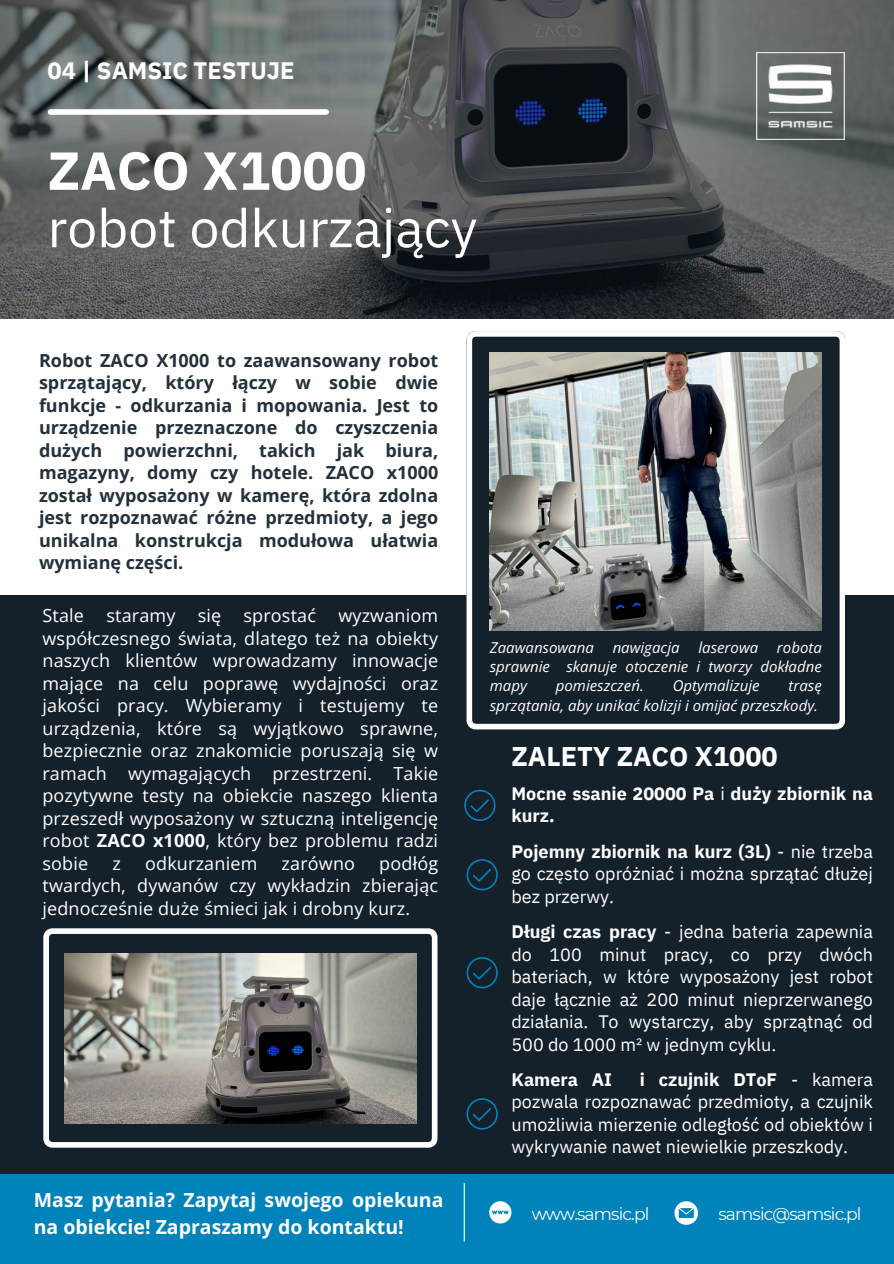
<style>
.page{position:relative;width:894px;height:1264px;background:#fff}
.page>*{position:absolute;margin:0;border:0;box-sizing:border-box;transform-origin:0 0}
.t1{font:53.4px/57.3px "IBM Plex Sans";color:#fff}
.t2{font:700 27px "IBM Plex Sans";color:#fff}
.t3{font:700 23.7px "IBM Plex Sans";color:#fff}
.t4{font:700 19.5px/27px "Open Sans";color:#fff}
.t5{font:18px/22.5px "Open Sans";letter-spacing:.01em;color:#fff;text-align:justify}
.t6{font:18px/22.5px "IBM Plex Sans";color:#fff;text-align:justify}
.t7{font:700 18px/22.5px "Open Sans";color:#24303b;text-align:justify}
.t8{font:700 18px/22.5px "IBM Plex Sans";color:#fff}
.t9{font:17.25px "Montserrat";letter-spacing:-.055em;color:#fefefe}
.t10{font:italic 15px/19.2px "Open Sans";color:#fff;text-align:justify}
.s1{font-weight:700}
.s2{font-weight:400}
</style>
<div class="page">
<div style="left:0;top:0;width:893px;height:1263px;background:#14202a"></div>
<img style="left:0;top:0;width:893px;height:320px">
<div style="left:50px;top:109px;width:276px;height:6px;background:#fff"></div>
<div style="left:0;top:320px;width:893px;height:275px;background:#fff"></div>
<svg style="left:466px;top:331px;width:378px;height:398px"></svg>
<img style="left:756px;top:52px;width:88px;height:88px">
<img style="left:489px;top:353px;width:332px;height:277px">
<div style="left:0;top:1174px;width:893px;height:89px;background:#0082ba"></div>
<svg style="left:43px;top:928px;width:394px;height:219px"></svg>
<img style="left:65px;top:953px;width:351px;height:170px">
<svg style="left:464px;top:789px;width:31px;height:32px"></svg>
<svg style="left:466px;top:859px;width:31px;height:31px"></svg>
<svg style="left:466px;top:957px;width:31px;height:31px"></svg>
<svg style="left:466px;top:1098px;width:31px;height:31px"></svg>
<hr style="left:463px;top:1183px;width:1px;height:58px;background:#fff">
<svg style="left:489px;top:1201px;width:22px;height:22px"></svg>
<svg style="left:674px;top:1201px;width:24px;height:23px"></svg>
<p class="t3" style="left:48px;top:55px;width:248px">04 | SAMSIC TESTUJE</p>
<p class="t1" style="left:48px;top:141px;width:431px"><span class="s1">ZACO X1000 </span>robot odkurzający</p>
<h4 class="t7" style="left:39px;top:348px;width:400px">Robot ZACO X1000 to zaawansowany robot sprzątający, który łączy w sobie dwie funkcje - odkurzania i mopowania. Jest to urządzenie przeznaczone do czyszczenia dużych powierzchni, takich jak biura, magazyny, domy czy hotele. ZACO x1000 został wyposażony w kamerę, która zdolna jest rozpoznawać różne przedmioty, a jego unikalna konstrukcja modułowa ułatwia wymianę części.</h4>
<h5 class="t5" style="left:42px;top:603px;width:397px">Stale staramy się sprostać wyzwaniom współczesnego świata, dlatego też na obiekty naszych klientów wprowadzamy innowacje mające na celu poprawę wydajności oraz jakości pracy. Wybieramy i testujemy te urządzenia, które są wyjątkowo sprawne, bezpiecznie oraz znakomicie poruszają się w ramach wymagających przestrzeni. Takie pozytywne testy na obiekcie naszego klienta przeszedł wyposażony w sztuczną inteligencję robot <span class="s1">ZACO x1000</span>, który bez problemu radzi sobie</h5>
<h5 class="t5" style="left:42px;top:851px;width:397px;text-indent:337px">podłóg twardych, dywanów czy wykładzin zbierając jednocześnie duże śmieci jak i drobny kurz.</h5>
<h5 class="t5" style="left:112px;top:851px;width:10px">z</h5>
<h5 class="t5" style="left:145px;top:851px;width:114px">odkurzaniem</h5>
<h5 class="t5" style="left:281px;top:851px;width:75px">zarówno</h5>
<p class="t4" style="left:34px;top:1185px;width:411px">Masz pytania? Zapytaj swojego opiekuna na obiekcie! Zapraszamy do kontaktu!</p>
<h1 class="t10" style="left:489px;top:637px;width:333px">Zaawansowana nawigacja laserowa robota sprawnie skanuje otoczenie i tworzy dokładne mapy</h1>
<h1 class="t10" style="left:555px;top:676px;width:89px">pomieszczeń.</h1>
<h1 class="t10" style="left:672px;top:676px;width:88px">Optymalizuje</h1>
<h1 class="t10" style="left:489px;top:676px;width:333px;text-align:right">trasę<br>sprzątania, aby unikać kolizji i omijać przeszkody.</h1>
<p class="t2" style="left:511px;top:738px;width:268px">ZALETY ZACO X1000</p>
<h2 class="t8" style="left:511px;top:781px;width:363px">Mocne ssanie 20000 Pa <span class="s2">i</span> duży zbiornik na kurz.</h2>
<h5 class="t6" style="left:511px;top:839px;width:363px"><span class="s1">Pojemny zbiornik na kurz (3L)</span> - nie trzeba go często opróżniać i można sprzątać dłużej bez przerwy.</h5>
<p class="t6" style="left:511px;top:920px;width:363px"><span class="s1">Długi czas pracy</span> - jedna bateria zapewnia do 100 minut pracy, co przy dwóch bateriach, w które wyposażony jest robot daje łącznie aż 200 minut nieprzerwanego działania. To wystarczy, aby sprzątnąć od 500 do 1000 m² w jednym cyklu.</p>
<h5 class="t8" style="left:511px;top:1067px;width:102px">Kamera AI</h5>
<h5 class="t6" style="left:511px;top:1067px;width:363px;text-indent:128px"><span class="s1">i czujnik DToF</span> - kamera pozwala rozpoznawać przedmioty, a czujnik umożliwia mierzenie odległość od obiektów i wykrywanie nawet niewielkie przeszkody.</h5>
<p class="t9" style="left:531px;top:1202px;width:119px">www.samsic.pl</p>
<p class="t9" style="left:718px;top:1203px;width:145px">samsic@samsic.pl</p>
</div>
